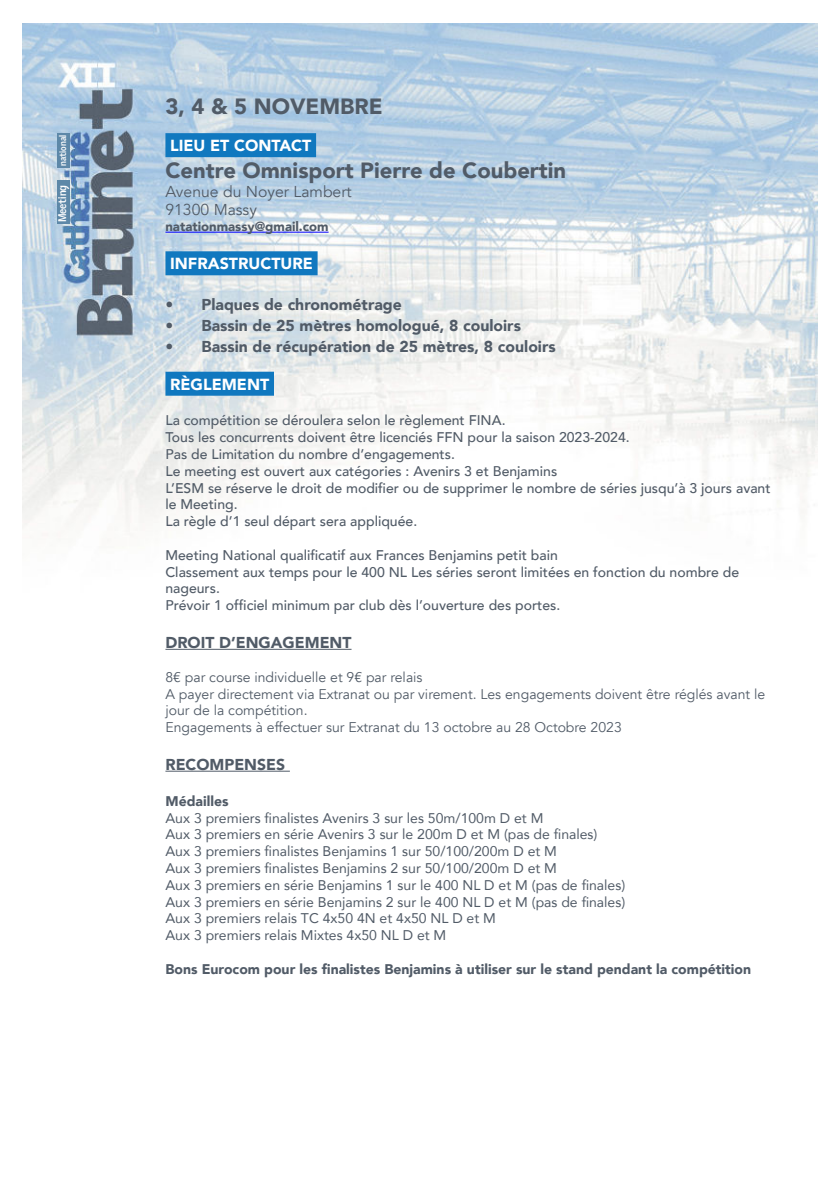
<style>
.page{position:relative;width:840px;height:1191px;background:#fff}
.page>*{position:absolute;margin:0;border:0;box-sizing:border-box;transform-origin:0 0}
.t1{font:900 22px "Avenir";color:#515b67}
.t2{font:900 16px "Avenir";color:#fff}
.t3{font:900 15.8px "Avenir";color:#515b67}
.t4{font:15.8px/19px "Avenir";color:#515b67}
.t5{font:500 14px/16.8px "Avenir";color:#515b67}
.t6{font:14px/16.8px "Avenir";color:#515b67}
.t7{font:14px/16.8px "Avenir";color:#515b67}
.t8{font:900 14px "Avenir";color:#515b67}
.t9{font:900 13.2px "Avenir";color:#515b67}
.t10{font:600 12.2px "PP Air";color:#fff;scale:.92 1}
.t11{font:600 10.4px "PP Air";color:#fff;scale:.92 1}
</style>
<div class="page">
<img style="left:22px;top:24px;width:795px;height:747px">
<div style="left:165px;top:133px;width:151px;height:24px;background:#1078bf"></div>
<hr style="left:165px;top:232px;width:163px;height:1px;background:#00f">
<div style="left:165px;top:251px;width:152px;height:24px;background:#1078bf"></div>
<div style="left:165px;top:372px;width:109px;height:24px;background:#1078bf"></div>
<hr style="left:165px;top:649px;width:186px;height:1px;background:#515b67">
<hr style="left:165px;top:771px;width:125px;height:1px;background:#515b67">
<div style="left:57px;top:180px;width:12px;height:43px;background:#5d88a8"></div>
<div style="left:57px;top:133px;width:12px;height:35px;background:#5d88a8"></div>
<p class="t11" style="left:58px;top:166px;width:36px;rotate:-90deg">national</p>
<p class="t10" style="left:56px;top:222px;width:42px;rotate:-90deg">Meeting</p>
<h1 class="t1" style="left:165px;top:94px;width:219px">3, 4 &amp; 5 NOVEMBRE</h1>
<p class="t2" style="left:170px;top:137px;width:143px">LIEU ET CONTACT</p>
<h1 class="t1" style="left:165px;top:158px;width:402px">Centre Omnisport Pierre de Coubertin</h1>
<p class="t4" style="left:165px;top:183px;width:188px">Avenue du Noyer Lambert<br>91300 Massy</p>
<p class="t9" style="left:165px;top:219px;width:164px">natationmassy@gmail.com</p>
<p class="t2" style="left:170px;top:255px;width:144px">INFRASTRUCTURE</p>
<p class="t3" style="left:165px;top:295px;width:238px">• Plaques de chronométrage</p>
<p class="t3" style="left:165px;top:316px;width:357px">• Bassin de 25 mètres homologué, 8 couloirs</p>
<p class="t3" style="left:165px;top:337px;width:391px">• Bassin de récupération de 25 mètres, 8 couloirs</p>
<p class="t2" style="left:170px;top:375px;width:100px">RÈGLEMENT</p>
<p class="t5" style="left:165px;top:414px;width:606px">La compétition se déroulera selon le règlement FINA.<br>Tous les concurrents doivent être licenciés FFN pour la saison 2023-2024.<br>Pas de Limitation du nombre d’engagements.<br>Le meeting est ouvert aux catégories : Avenirs 3 et Benjamins<br>L’ESM se réserve le droit de modifier ou de supprimer le nombre de séries jusqu’à 3 jours avant le Meeting.<br>La règle d’1 seul départ sera appliquée.</p>
<p class="t5" style="left:165px;top:546px;width:575px">Meeting National qualificatif aux Frances Benjamins petit bain<br>Classement aux temps pour le 400 NL Les séries seront limitées en fonction du nombre de nageurs.<br>Prévoir 1 officiel minimum par club dès l’ouverture des portes.</p>
<p class="t3" style="left:165px;top:634px;width:187px">DROIT D’ENGAGEMENT</p>
<p class="t7" style="left:165px;top:670px;width:601px">8€ par course individuelle et 9€ par relais<br>A payer directement via Extranat ou par virement. Les engagements doivent être réglés avant le jour de la compétition.<br>Engagements à effectuer sur Extranat du 13 octobre au 28 Octobre 2023</p>
<p class="t3" style="left:165px;top:755px;width:121px">RECOMPENSES</p>
<p class="t8" style="left:165px;top:793px;width:65px">Médailles</p>
<p class="t6" style="left:165px;top:809px;width:461px">Aux 3 premiers finalistes Avenirs 3 sur les 50m/100m D et M<br>Aux 3 premiers en série Avenirs 3 sur le 200m D et M (pas de finales)<br>Aux 3 premiers finalistes Benjamins 1 sur 50/100/200m D et M<br>Aux 3 premiers finalistes Benjamins 2 sur 50/100/200m D et M<br>Aux 3 premiers en série Benjamins 1 sur le 400 NL D et M (pas de finales)<br>Aux 3 premiers en série Benjamins 2 sur le 400 NL D et M (pas de finales)<br>Aux 3 premiers relais TC 4x50 4N et 4x50 NL D et M<br>Aux 3 premiers relais Mixtes 4x50 NL D et M</p>
<p class="t8" style="left:165px;top:957px;width:587px">Bons Eurocom pour les finalistes Benjamins à utiliser sur le stand pendant la compétition</p>
</div>
